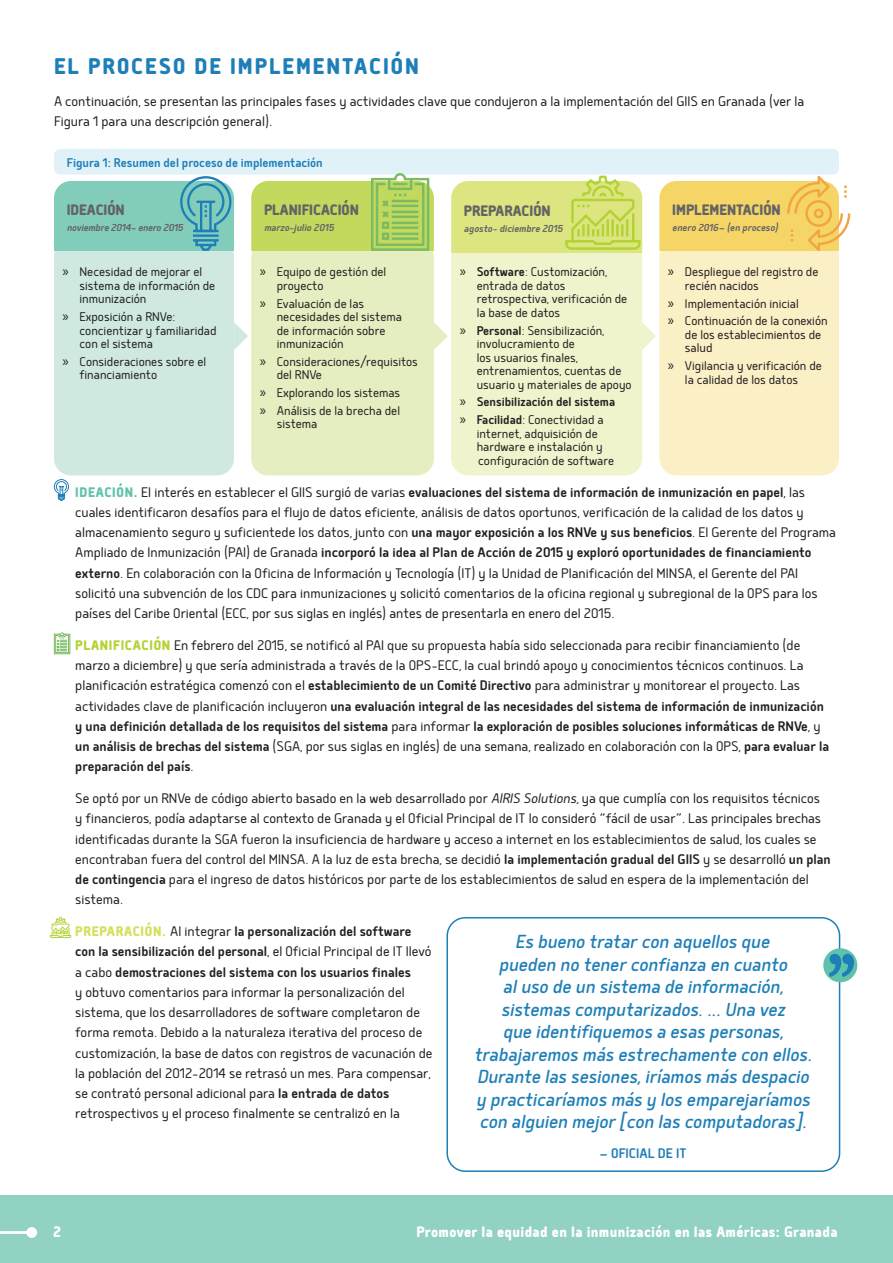
<style>
.page{position:relative;width:893px;height:1263px;background:#fff}
.page>*{position:absolute;margin:0;border:0;box-sizing:border-box;transform-origin:0 0}
.t1{font:800 27px "Delm";letter-spacing:.075em;color:#1e7fb8}
.Quote_text{font:italic 22.5px/22.5px "Delm";color:#1e7fb8;text-align:center}
.t2{font:800 18px "Delm";letter-spacing:.02em;color:#fff}
.Body_Text{font:800 18px "Delm";color:#636366}
.Body_Text-2{font:300 16.5px/20.2px "Delm";color:#231f20}
.Text_with_icon_bulle{font:300 16.5px/20.2px "Delm";color:#231f20}
.Quote_Attribution{font:500 16.5px "Delm";color:#1e7fb8}
.t3{font:300 15px/13.5px "Delm";color:#231f20}
.Figure_Title{font:500 15px "Delm";color:#1e7fb8}
.t4{font:500 15px "Delm";color:#231f20}
.Body_Text-3{font:italic 500 12px "Delm";color:#636366}
.s1{font-family:"Myriad Pro";font-weight:400}
.s2{font-weight:500}
.s3{font-weight:800;color:#5fc3ab}
.s4{font-weight:800;color:#b3d234}
.s5{font-style:italic}
.s6{font-weight:800;color:#d4e05a}
</style>
<div class="page">
<div style="left:0;top:1195px;width:893px;height:68px;background:#92d2c2"></div>
<hr style="left:0;top:1231px;width:32px;height:3px;background:#fff">
<div style="left:26px;top:1227px;width:11px;height:11px;background:#fff;border-radius:50%"></div>
<hr style="left:892px;top:734px;width:1px;height:376px;background:#dff0eb">
<div style="left:54px;top:149px;width:785px;height:26px;background:#e1f1f8;border-radius:6px"></div>
<svg style="left:54px;top:479px;width:15px;height:22px"></svg>
<svg style="left:54px;top:632px;width:17px;height:22px"></svg>
<svg style="left:50px;top:917px;width:21px;height:21px"></svg>
<div style="left:659px;top:240px;width:180px;height:235px;background:#fbefc6;border-radius:17px"></div>
<div style="left:451px;top:240px;width:191px;height:235px;background:#f0f4cd;border-radius:17px"></div>
<div style="left:251px;top:240px;width:183px;height:235px;background:#e5eec1;border-radius:17px"></div>
<div style="left:54px;top:240px;width:180px;height:235px;background:#cfe9e1;border-radius:17px"></div>
<svg style="left:54px;top:176px;width:180px;height:75px;background:#83cabe"></svg>
<svg style="left:251px;top:173px;width:183px;height:79px;background:#bdd86f"></svg>
<svg style="left:451px;top:174px;width:191px;height:79px;background:#dae583"></svg>
<svg style="left:659px;top:172px;width:192px;height:84px"></svg>
<svg style="left:234px;top:322px;width:14px;height:28px"></svg>
<svg style="left:434px;top:322px;width:14px;height:28px"></svg>
<svg style="left:642px;top:322px;width:14px;height:28px"></svg>
<div style="left:446px;top:917px;width:394px;height:255px;border:2px solid #1e7fb8;border-radius:18px"></div>
<div style="left:823px;top:948px;width:34px;height:34px;background:#5fc3ab;border-radius:50%"></div>
<svg style="left:829px;top:954px;width:25px;height:23px"></svg>
<h1 class="t1" style="left:54px;top:50px;width:367px">EL PROCESO DE IMPLEMENTACIÓN</h1>
<p class="Body_Text-2" style="left:54px;top:90px;width:752px">A continuación, se presentan las principales fases y actividades clave que condujeron a la implementación del GIIS en Granada (ver la<br>Figura 1 para una descripción general).</p>
<p class="Figure_Title" style="left:67px;top:153px;width:258px">Figura 1: Resumen del proceso de implementación</p>
<p class="Body_Text" style="left:67px;top:198px;width:60px">IDEACIÓN</p>
<p class="Body_Text-3" style="left:67px;top:220px;width:118px">noviembre 2014– enero 2015</p>
<p class="t3" style="left:80px;top:264px;width:137px;text-indent:-17px"><span class="s1">»</span> Necesidad de mejorar el sistema de información de inmunización</p>
<p class="t3" style="left:80px;top:309px;width:139px;text-indent:-17px"><span class="s1">»</span> Exposición a RNVe: concientizar y familiaridad con el sistema</p>
<p class="t3" style="left:80px;top:354px;width:128px;text-indent:-17px"><span class="s1">»</span> Consideraciones sobre el financiamiento</p>
<p class="Body_Text" style="left:264px;top:198px;width:96px">PLANIFICACIÓN</p>
<p class="Body_Text-3" style="left:264px;top:220px;width:71px">marzo-julio 2015</p>
<p class="t3" style="left:277px;top:264px;width:111px;text-indent:-17px"><span class="s1">»</span> Equipo de gestión del proyecto</p>
<p class="t3" style="left:277px;top:296px;width:127px;text-indent:-17px"><span class="s1">»</span> Evaluación de las necesidades del sistema de información sobre inmunización</p>
<p class="t3" style="left:277px;top:354px;width:143px;text-indent:-17px"><span class="s1">»</span> Consideraciones/requisitos del RNVe</p>
<p class="t3" style="left:260px;top:385px;width:142px"><span class="s1">»</span> Explorando los sistemas</p>
<p class="t3" style="left:277px;top:403px;width:125px;text-indent:-17px"><span class="s1">»</span> Análisis de la brecha del sistema</p>
<p class="Body_Text" style="left:464px;top:199px;width:88px">PREPARACIÓN</p>
<p class="Body_Text-3" style="left:464px;top:221px;width:100px">agosto- diciembre 2015</p>
<p class="t3" style="left:477px;top:264px;width:152px;text-indent:-17px"><span class="s1">»</span> <span class="s2">Software</span>: Customización, entrada de datos retrospectiva, verificación de la base de datos</p>
<p class="t3" style="left:477px;top:323px;width:156px;text-indent:-17px"><span class="s1">»</span> <span class="s2">Personal</span>: Sensibilización, involucramiento de<br>los usuarios finales, entrenamientos, cuentas de usuario y materiales de apoyo</p>
<p class="t4" style="left:460px;top:393px;width:157px"><span class="s1">»</span> Sensibilización del sistema</p>
<p class="t3" style="left:477px;top:412px;width:139px;text-indent:-17px"><span class="s1">»</span> <span class="s2">Facilidad</span>: Conectividad a internet, adquisición de hardware e instalación y configuración de software</p>
<p class="Body_Text" style="left:672px;top:198px;width:110px">IMPLEMENTACIÓN</p>
<p class="Body_Text-3" style="left:672px;top:220px;width:107px">enero 2016— (en proceso)</p>
<p class="t3" style="left:685px;top:264px;width:135px;text-indent:-17px"><span class="s1">»</span> Despliegue del registro de recién nacidos</p>
<p class="t3" style="left:668px;top:296px;width:132px"><span class="s1">»</span> Implementación inicial</p>
<p class="t3" style="left:685px;top:313px;width:144px;text-indent:-17px"><span class="s1">»</span> Continuación de la conexión de los establecimientos de salud</p>
<p class="t3" style="left:668px;top:358px;width:155px;text-align:center"><span class="s1">»</span> Vigilancia y verificación de la calidad de los datos</p>
<p class="Text_with_icon_bulle" style="left:75px;top:481px;width:762px"><span class="s3">IDEACIÓN.</span> El interés en establecer el GIIS surgió de varias <span class="s2">evaluaciones del sistema de información de inmunización en papel</span>, las cuales identificaron desafíos para el flujo de datos eficiente, análisis de datos oportunos, verificación de la calidad de los datos y almacenamiento seguro y suficientede los datos, junto con <span class="s2">una mayor exposición a los RNVe y sus beneficios</span>. El Gerente del Programa Ampliado de Inmunización (PAI) de Granada <span class="s2">incorporó la idea al Plan de Acción de 2015 y exploró oportunidades de financiamiento externo</span>. En colaboración con la Oficina de Información y Tecnología (IT) y la Unidad de Planificación del MINSA, el Gerente del PAI solicitó una subvención de los CDC para inmunizaciones y solicitó comentarios de la oficina regional y subregional de la OPS para los países del Caribe Oriental (ECC, por sus siglas en inglés) antes de presentarla en enero del 2015.</p>
<p class="Body_Text-2" style="left:75px;top:634px;width:755px"><span class="s4">PLANIFICACIÓN</span> En febrero del 2015, se notificó al PAI que su propuesta había sido seleccionada para recibir financiamiento (de marzo a diciembre) y que sería administrada a través de la OPS-ECC, la cual brindó apoyo y conocimientos técnicos continuos. La planificación estratégica comenzó con el <span class="s2">establecimiento de un Comité Directivo</span> para administrar y monitorear el proyecto. Las actividades clave de planificación incluyeron <span class="s2">una evaluación integral de las necesidades del sistema de información de inmunización y una definición detallada de los requisitos del sistema</span> para informar <span class="s2">la exploración de posibles soluciones informáticas de RNVe</span>, y <span class="s2">un análisis de brechas del sistema</span> (SGA, por sus siglas en inglés) de una semana, realizado en colaboración con la OPS, <span class="s2">para evaluar la preparación del país</span>.</p>
<p class="Body_Text-2" style="left:75px;top:787px;width:757px">Se optó por un RNVe de código abierto basado en la web desarrollado por <span class="s5">AIRIS Solutions,</span> ya que cumplía con los requisitos técnicos y financieros, podía adaptarse al contexto de Granada y el Oficial Principal de IT lo consideró “fácil de usar”. Las principales brechas identificadas durante la SGA fueron la insuficiencia de hardware y acceso a internet en los establecimientos de salud, los cuales se encontraban fuera del control del MINSA. A la luz de esta brecha, se decidió <span class="s2">la implementación gradual del GIIS</span> y se desarrolló <span class="s2">un plan de contingencia</span> para el ingreso de datos históricos por parte de los establecimientos de salud en espera de la implementación del sistema.</p>
<p class="Body_Text-2" style="left:75px;top:920px;width:359px"><span class="s6">PREPARACIÓN.</span> Al integrar <span class="s2">la personalización del software con la sensibilización del personal</span>, el Oficial Principal de IT llevó a cabo <span class="s2">demostraciones del sistema con los usuarios finales<br></span>y obtuvo comentarios para informar la personalización del sistema, que los desarrolladores de software completaron de forma remota. Debido a la naturaleza iterativa del proceso de customización, la base de datos con registros de vacunación de la población del 2012-2014 se retrasó un mes. Para compensar, se contrató personal adicional para <span class="s2">la entrada de datos </span>retrospectivos y el proceso finalmente se centralizó en la</p>
<p class="Quote_text" style="left:474px;top:929px;width:339px">Es bueno tratar con aquellos que<br>pueden no tener confianza en cuanto<br>al uso de un sistema de información, sistemas computarizados. ... Una vez<br>que identifiquemos a esas personas, trabajaremos más estrechamente con ellos.<br>Durante las sesiones, iríamos más despacio y practicaríamos más y los emparejaríamos con alguien mejor [con las computadoras].</p>
<p class="Quote_Attribution" style="left:600px;top:1143px;width:88px">— OFICIAL DE IT</p>
<p class="t2" style="left:53px;top:1220px;width:10px">2</p>
<p class="t2" style="left:416px;top:1220px;width:423px">Promover la equidad en la inmunización en las Américas: Granada</p>
</div>
